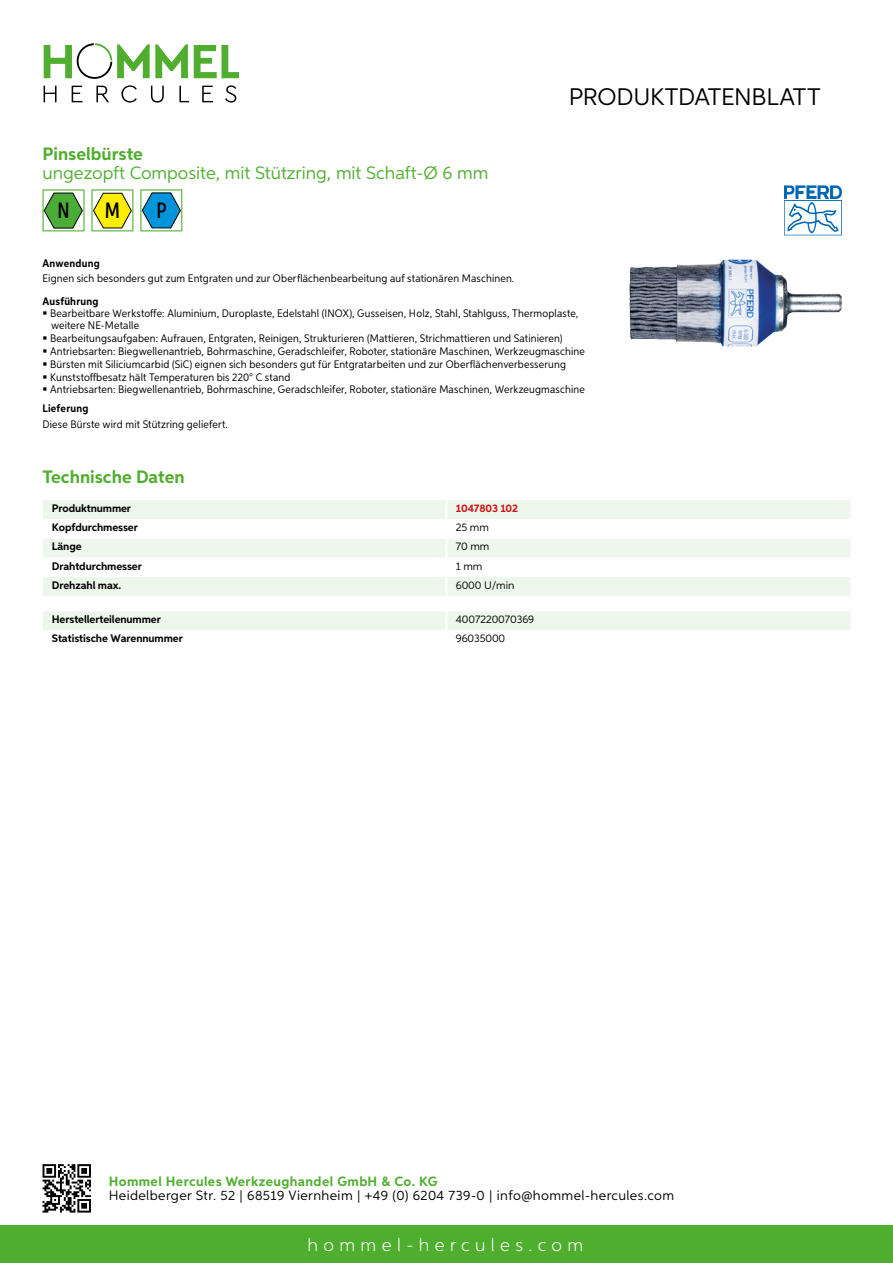
<style>
.page{position:relative;width:893px;height:1263px;background:#fff}
.page>*{position:absolute;margin:0;border:0;box-sizing:border-box;transform-origin:0 0}
.t1{font:24px "Aspira";letter-spacing:-.01em;color:#000}
.t2{font:500 22.2px "Aspira XX Nar";color:#000}
.t3{font:18px "Aspira";color:#50ae2f}
.t4{font:700 18px "Aspira";color:#50ae2f}
.t5{font:300 18px "Aspira";letter-spacing:.3em;color:#fff}
.t6{font:13.5px "Aspira";letter-spacing:.03em;color:#000}
.t7{font:700 13.5px "Aspira";letter-spacing:.03em;color:#50ae2f}
.t8{font:10.95px/12.6px "Aspira Nar";letter-spacing:.015em;color:#000}
.t9{font:700 10.95px "Aspira";letter-spacing:-.01em;color:#000}
.t10{font:10.95px "Aspira";letter-spacing:-.01em;color:#000}
.t11{font:700 10.95px "Aspira Nar";letter-spacing:.02em;color:#000}
.t12{font:700 10.95px "Aspira";letter-spacing:-.01em;color:#cd1013}
</style>
<div class="page">
<div style="left:0;top:1226px;width:893px;height:37px;background:#50ae2f"></div>
<svg style="left:43px;top:1164px;width:48px;height:48px"></svg>
<svg style="left:194px;top:45px;width:45px;height:33px"></svg>
<svg style="left:44px;top:43px;width:144px;height:36px"></svg>
<svg style="left:44px;top:86px;width:13px;height:16px"></svg>
<svg style="left:72px;top:86px;width:10px;height:16px"></svg>
<svg style="left:96px;top:86px;width:13px;height:16px"></svg>
<svg style="left:121px;top:85px;width:16px;height:18px"></svg>
<svg style="left:151px;top:86px;width:13px;height:17px"></svg>
<svg style="left:179px;top:86px;width:10px;height:16px"></svg>
<svg style="left:202px;top:86px;width:11px;height:16px"></svg>
<svg style="left:225px;top:85px;width:11px;height:18px"></svg>
<div style="left:43px;top:500px;width:807px;height:96px;background:#eef7eb"></div>
<svg style="left:43px;top:519px;width:807px;height:58px"></svg>
<hr style="left:445px;top:500px;width:3px;height:19px;background:#fff">
<hr style="left:445px;top:519px;width:3px;height:19px;background:#fff">
<hr style="left:445px;top:538px;width:3px;height:20px;background:#fff">
<hr style="left:445px;top:558px;width:3px;height:19px;background:#fff">
<hr style="left:445px;top:577px;width:3px;height:19px;background:#fff">
<div style="left:43px;top:611px;width:807px;height:19px;background:#eef7eb"></div>
<svg style="left:43px;top:189px;width:42px;height:42px"></svg>
<svg style="left:91px;top:189px;width:42px;height:42px"></svg>
<svg style="left:140px;top:189px;width:42px;height:42px"></svg>
<img style="left:629px;top:259px;width:119px;height:81px">
<svg style="left:784px;top:185px;width:58px;height:50px"></svg>
<h3 class="t4" style="left:43px;top:142px;width:102px">Pinselbürste</h3>
<h3 class="t3" style="left:43px;top:162px;width:447px">ungezopft Composite, mit Stützring, mit Schaft-Ø 6 mm</h3>
<h2 class="t2" style="left:57px;top:197px;width:14px">N</h2>
<h2 class="t2" style="left:105px;top:197px;width:17px">M</h2>
<h2 class="t2" style="left:156px;top:197px;width:12px">P</h2>
<h1 class="t1" style="left:569px;top:82px;width:253px">Produktdatenblatt</h1>
<p class="t11" style="left:43px;top:257px;width:59px">Anwendung</p>
<p class="t8" style="left:43px;top:272px;width:473px">Eignen sich besonders gut zum Entgraten und zur Oberflächenbearbeitung auf stationären Maschinen.</p>
<p class="t11" style="left:43px;top:294px;width:58px">Ausführung</p>
<p class="t8" style="left:50px;top:307px;width:536px">Bearbeitbare Werkstoffe: Aluminium, Duroplaste, Edelstahl (INOX), Gusseisen, Holz, Stahl, Stahlguss, Thermoplaste, weitere NE-Metalle<br>Bearbeitungsaufgaben: Aufrauen, Entgraten, Reinigen, Strukturieren (Mattieren, Strichmattieren und Satinieren)<br>Antriebsarten: Biegwellenantrieb, Bohrmaschine, Geradschleifer, Roboter, stationäre Maschinen, Werkzeugmaschine Bürsten mit Siliciumcarbid (SiC) eignen sich besonders gut für Entgratarbeiten und zur Oberflächenverbesserung Kunststoffbesatz hält Temperaturen bis 220° C stand<br>Antriebsarten: Biegwellenantrieb, Bohrmaschine, Geradschleifer, Roboter, stationäre Maschinen, Werkzeugmaschine</p>
<p class="t11" style="left:43px;top:402px;width:47px">Lieferung</p>
<p class="t8" style="left:43px;top:417px;width:187px">Diese Bürste wird mit Stützring geliefert.</p>
<h3 class="t4" style="left:43px;top:466px;width:144px">Technische Daten</h3>
<p class="t9" style="left:52px;top:502px;width:81px">Produktnummer</p>
<p class="t12" style="left:456px;top:502px;width:64px">1047803 102</p>
<p class="t9" style="left:52px;top:521px;width:88px">Kopfdurchmesser</p>
<p class="t10" style="left:456px;top:521px;width:35px">25 mm</p>
<p class="t9" style="left:52px;top:540px;width:31px">Länge</p>
<p class="t10" style="left:456px;top:540px;width:35px">70 mm</p>
<p class="t9" style="left:52px;top:559px;width:91px">Drahtdurchmesser</p>
<p class="t10" style="left:456px;top:559px;width:28px">1 mm</p>
<p class="t9" style="left:52px;top:578px;width:71px">Drehzahl max.</p>
<p class="t10" style="left:456px;top:578px;width:60px">6000 U/min</p>
<p class="t9" style="left:52px;top:613px;width:111px">Herstellerteilenummer</p>
<p class="t10" style="left:456px;top:613px;width:80px">4007220070369</p>
<p class="t9" style="left:52px;top:632px;width:132px">Statistische Warennummer</p>
<p class="t10" style="left:456px;top:632px;width:51px">96035000</p>
<p class="t7" style="left:109px;top:1172px;width:330px">Hommel Hercules Werkzeughandel GmbH &amp; Co. KG</p>
<p class="t6" style="left:109px;top:1187px;width:567px">Heidelberger Str. 52 | 68519 Viernheim | +49 (0) 6204 739-0 | info@hommel-hercules.com</p>
<h3 class="t5" style="left:307px;top:1234px;width:277px">hommel-hercules.com</h3>
</div>
